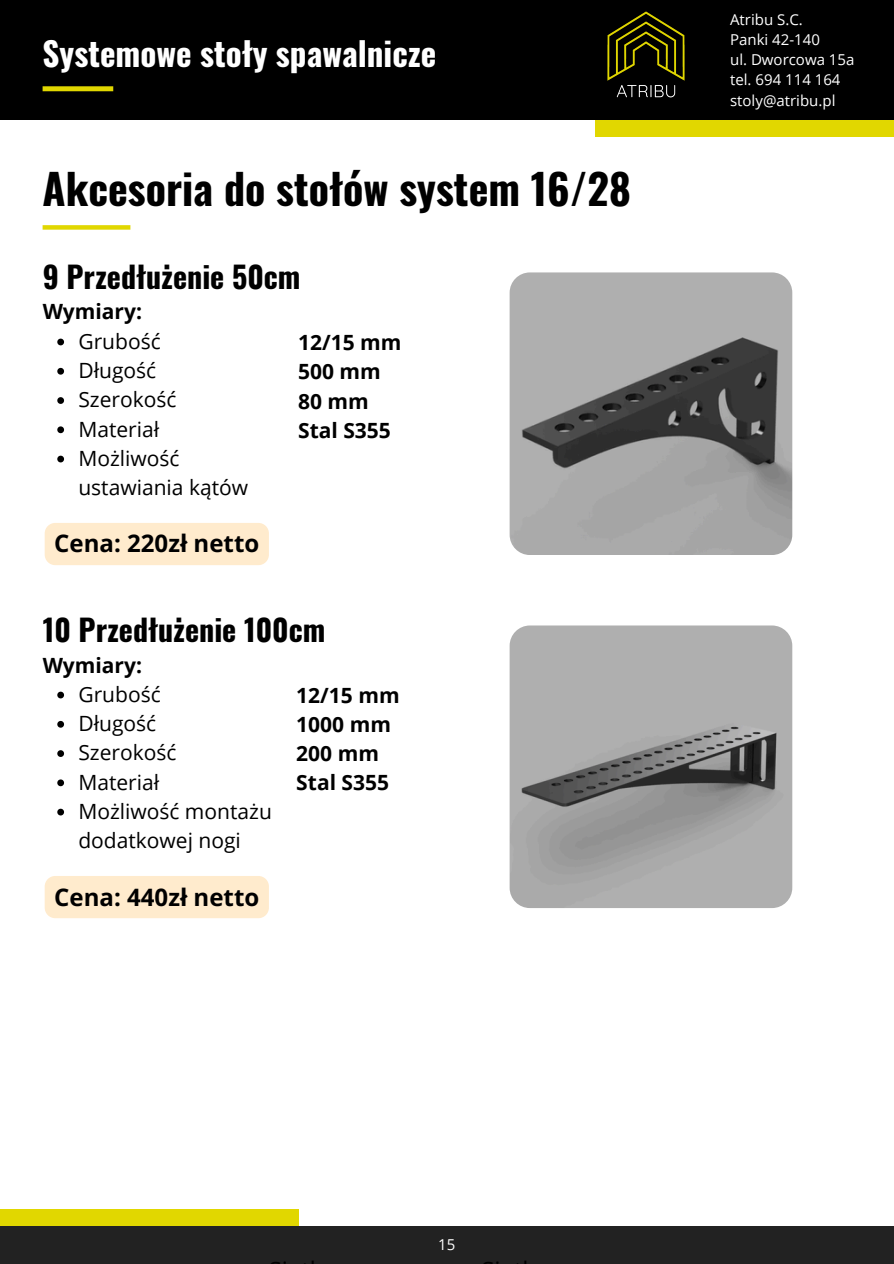
<style>
.page{position:relative;width:894px;height:1264px;background:#fff}
.page>*{position:absolute;margin:0;border:0;box-sizing:border-box;transform-origin:0 0}
.t1{font:700 42px "Oswald";color:#000}
.t2{font:700 33px "Oswald";color:#fff}
.t3{font:700 30px "Oswald";color:#000}
.t4{font:700 24px "Open Sans";color:#000}
.t5{font:21px/29.2px "Open Sans";color:#000}
.t6{font:700 21px/29.2px "Open Sans";color:#000}
.t7{font:15px "Open Sans";color:#fff}
</style>
<div class="page">
<div style="left:595px;top:119px;width:298px;height:17px;background:#e1d700"></div>
<div style="left:0;top:0;width:893px;height:119px;background:#000"></div>
<img style="left:607px;top:11px;width:78px;height:87px">
<div style="left:43px;top:86px;width:70px;height:5px;background:#e1d700"></div>
<div style="left:0;top:1225px;width:893px;height:38px;background:#222"></div>
<div style="left:0;top:1208px;width:298px;height:17px;background:#e1d700"></div>
<div style="left:43px;top:225px;width:87px;height:5px;background:#e1d700"></div>
<img style="left:509px;top:272px;width:283px;height:283px;border-radius:20px">
<svg style="left:57px;top:338px;width:7px;height:7px"></svg>
<svg style="left:57px;top:368px;width:7px;height:6px"></svg>
<svg style="left:57px;top:397px;width:7px;height:7px"></svg>
<svg style="left:57px;top:426px;width:7px;height:7px"></svg>
<svg style="left:57px;top:455px;width:7px;height:7px"></svg>
<div style="left:45px;top:523px;width:224px;height:42px;background:#ffebcd;border-radius:11px"></div>
<img style="left:509px;top:625px;width:283px;height:283px;border-radius:20px">
<svg style="left:57px;top:691px;width:7px;height:7px"></svg>
<svg style="left:57px;top:721px;width:7px;height:6px"></svg>
<svg style="left:57px;top:750px;width:7px;height:7px"></svg>
<svg style="left:57px;top:779px;width:7px;height:7px"></svg>
<svg style="left:57px;top:808px;width:7px;height:7px"></svg>
<div style="left:45px;top:876px;width:224px;height:42px;background:#ffebcd;border-radius:11px"></div>
<p class="t2" style="left:43px;top:28px;width:395px">Systemowe stoły spawalnicze</p>
<p class="t1" style="left:43px;top:156px;width:590px">Akcesoria do stołów system 16/28</p>
<p class="t3" style="left:43px;top:253px;width:259px">9 Przedłużenie 50cm</p>
<p class="t6" style="left:43px;top:297px;width:101px">Wymiary:</p>
<h1 class="t5" style="left:78px;top:326px;width:84px">Grubość</h1>
<h2 class="t5" style="left:78px;top:355px;width:79px">Długość</h2>
<p class="t5" style="left:78px;top:384px;width:100px">Szerokość</p>
<h5 class="t5" style="left:78px;top:414px;width:82px">Materiał</h5>
<p class="t5" style="left:78px;top:443px;width:171px">Możliwość ustawiania kątów</p>
<p class="t6" style="left:298px;top:327px;width:105px">12/15 mm<br>500 mm<br>80 mm<br>Stal S355</p>
<p class="t4" style="left:54px;top:527px;width:206px">Cena: 220zł netto</p>
<p class="t3" style="left:43px;top:606px;width:284px">10 Przedłużenie 100cm</p>
<h5 class="t6" style="left:43px;top:649px;width:101px">Wymiary:</h5>
<h3 class="t5" style="left:78px;top:679px;width:84px">Grubość</h3>
<h2 class="t5" style="left:78px;top:708px;width:79px">Długość</h2>
<p class="t5" style="left:78px;top:737px;width:100px">Szerokość</p>
<h5 class="t5" style="left:78px;top:766px;width:82px">Materiał</h5>
<p class="t5" style="left:78px;top:796px;width:195px">Możliwość montażu dodatkowej nogi</p>
<p class="t6" style="left:296px;top:679px;width:105px">12/15 mm<br>1000 mm<br>200 mm<br>Stal S355</p>
<p class="t4" style="left:54px;top:879px;width:206px">Cena: 440zł netto</p>
<p class="t7" style="left:730px;top:9px;width:74px">Atribu S.C.</p>
<p class="t7" style="left:730px;top:29px;width:91px">Panki 42-140</p>
<h5 class="t7" style="left:730px;top:49px;width:126px">ul. Dworcowa 15a</h5>
<h3 class="t7" style="left:730px;top:69px;width:112px">tel. 694 114 164</h3>
<p class="t7" style="left:730px;top:90px;width:107px">stoly@atribu.pl</p>
<p class="t7" style="left:438px;top:1234px;width:19px">15</p>
</div>
